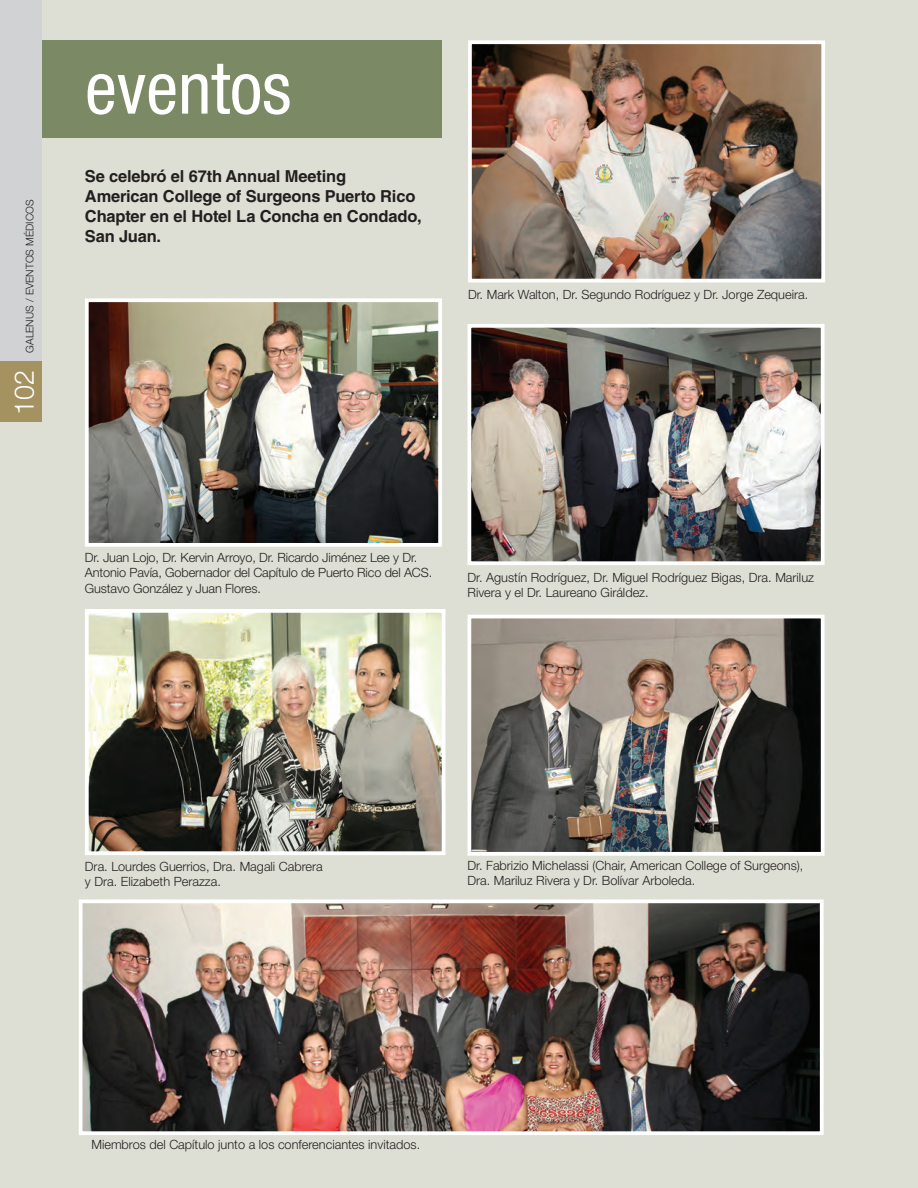
<style>
.page{position:relative;width:918px;height:1188px;background:#dedfd4}
.page>*{position:absolute;margin:0;border:0;box-sizing:border-box;transform-origin:0 0}
.t1{font:condensed 72px "Helvetica Neue";color:#fff}
.t2{font:300 27px "Helvetica Neue";color:#fff}
.t3{font:700 16.5px/20px "Helvetica LT Std";letter-spacing:-.01em;color:#231f20}
.t4{font:300 12.75px/15.3px "Helvetica Neue";color:#231f20}
.t5{font:300 10.5px "Helvetica Neue";color:#231f20}
</style>
<div class="page">
<div style="left:0;top:40px;width:442px;height:98px;background:#7b8964"></div>
<img style="left:473px;top:45px;width:347px;height:232px">
<div style="left:468px;top:40px;width:357px;height:242px;border:4px solid #fff"></div>
<img style="left:90px;top:303px;width:347px;height:239px">
<div style="left:85px;top:298px;width:357px;height:249px;border:4px solid #fff"></div>
<img style="left:84px;top:904px;width:734px;height:226px">
<div style="left:79px;top:899px;width:744px;height:236px;border:4px solid #fff"></div>
<img style="left:90px;top:614px;width:350px;height:236px">
<div style="left:85px;top:609px;width:360px;height:246px;border:4px solid #fff"></div>
<img style="left:472px;top:620px;width:347px;height:230px">
<div style="left:467px;top:615px;width:357px;height:240px;border:4px solid #fff"></div>
<img style="left:472px;top:329px;width:347px;height:231px">
<div style="left:467px;top:324px;width:357px;height:241px;border:4px solid #fff"></div>
<div style="left:0;top:0;width:42px;height:412px;background:#d1d2d4"></div>
<div style="left:0;top:361px;width:42px;height:60px;background:#a49261"></div>
<p class="t5" style="left:23px;top:353px;width:155px;rotate:-90deg">GALENUS / EVENTOS MÉDICOS</p>
<h2 class="t2" style="left:8px;top:415px;width:47px;rotate:-90deg">102</h2>
<h1 class="t1" style="left:85px;top:46px;width:208px">eventos</h1>
<p class="t3" style="left:85px;top:166px;width:338px">Se celebró el 67th Annual Meeting<br>American College of Surgeons Puerto Rico<br>Chapter en el Hotel La Concha en Condado,<br>San Juan.</p>
<p class="t4" style="left:468px;top:286px;width:342px">Dr. Mark Walton, Dr. Segundo Rodríguez y Dr. Jorge Zequeira.</p>
<p class="t4" style="left:85px;top:549px;width:349px">Dr. Juan Lojo, Dr. Kervin Arroyo, Dr. Ricardo Jiménez Lee y Dr.<br>Antonio Pavía, Gobernador del Capítulo de Puerto Rico del ACS.<br>Gustavo González y Juan Flores.</p>
<p class="t4" style="left:467px;top:569px;width:348px">Dr. Agustín Rodríguez, Dr. Miguel Rodríguez Bigas, Dra. Mariluz<br>Rivera y el Dr. Laureano Giráldez.</p>
<p class="t4" style="left:85px;top:858px;width:239px">Dra. Lourdes Guerrios, Dra. Magali Cabrera y Dra. Elizabeth Perazza.</p>
<p class="t4" style="left:467px;top:857px;width:337px">Dr. Fabrizio Michelassi (Chair, American College of Surgeons),<br>Dra. Mariluz Rivera y Dr. Bolívar Arboleda.</p>
<p class="t4" style="left:91px;top:1137px;width:330px">Miembros del Capítulo junto a los conferenciantes invitados.</p>
</div>
